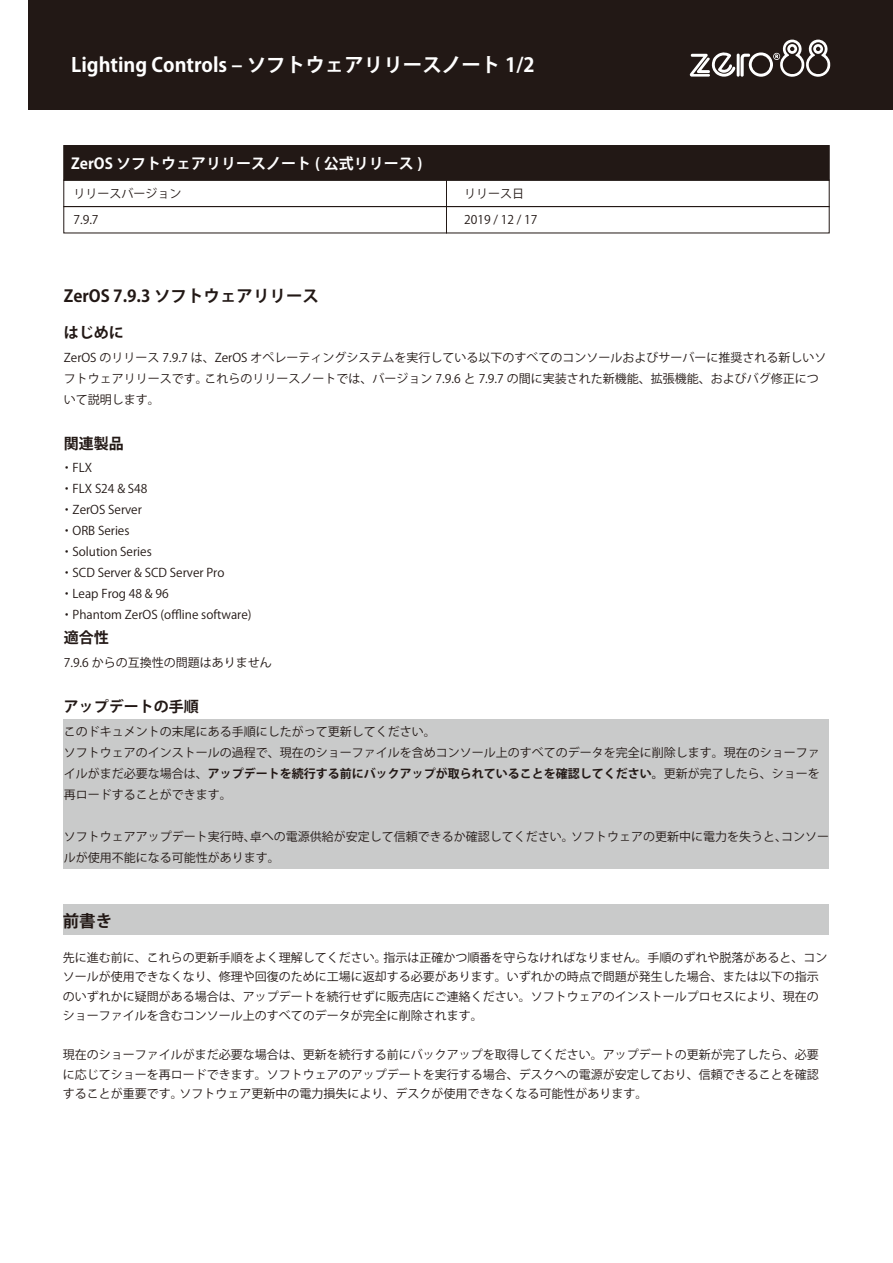
<style>
.page{position:relative;width:893px;height:1263px;background:#fff}
.page>*{position:absolute;margin:0;border:0;box-sizing:border-box;transform-origin:0 0}
.t1{font:700 19.5px "Koz Go Pro";color:#fff}
.t2{font:700 16.5px "Koz Go Pro";color:#221815}
.t3{font:700 15px "Koz Go Pro";color:#fff}
.t4{font:700 15px "Koz Go Pro";color:#221815}
.t5{font:12px/21px "Koz Go Pro";color:#221815}
.s1{font-weight:700}
</style>
<div class="page">
<div style="left:63px;top:904px;width:765px;height:31px;background:#c9caca"></div>
<div style="left:63px;top:720px;width:765px;height:149px;background:#c9caca"></div>
<div style="left:28px;top:0;width:865px;height:110px;background:#221815"></div>
<svg style="left:689px;top:40px;width:141px;height:37px"></svg>
<div style="left:63px;top:206px;width:384px;height:27px;border:1px solid #221815"></div>
<div style="left:446px;top:206px;width:384px;height:27px;border:1px solid #221815"></div>
<div style="left:63px;top:145px;width:767px;height:36px;background:#221815;border:1px solid #221815"></div>
<h1 class="t1" style="left:71px;top:52px;width:465px">Lighting Controls ‒ ソフトウェアリリースノート 1/2</h1>
<p class="t3" style="left:71px;top:154px;width:353px">ZerOS ソフトウェアリリースノート ( 公式リリース )</p>
<p class="t5" style="left:74px;top:181px;width:109px;line-height:26.2px">リリースバージョン<br>7.9.7</p>
<p class="t5" style="left:464px;top:181px;width:75px;line-height:26.2px">リリース日<br>2019 / 12 / 17</p>
<h2 class="t2" style="left:64px;top:285px;width:257px">ZerOS 7.9.3 ソフトウェアリリース</h2>
<p class="t4" style="left:64px;top:323px;width:61px">はじめに</p>
<p class="t5" style="left:64px;top:347px;width:764px">ZerOS のリリース 7.9.7 は、ZerOS オペレーティングシステムを実行している以下のすべてのコンソールおよびサーバーに推奨される新しいソフトウェアリリースです。これらのリリースノートでは、バージョン 7.9.6 と 7.9.7 の間に実装された新機能、拡張機能、およびバグ修正について説明します。</p>
<p class="t4" style="left:64px;top:434px;width:61px">関連製品</p>
<p class="t5" style="left:61px;top:458px;width:192px">・ FLX<br>・ FLX S24 &amp; S48<br>・ ZerOS Server<br>・ ORB Series<br>・ Solution Series<br>・ SCD Server &amp; SCD Server Pro<br>・ Leap Frog 48 &amp; 96<br>・ Phantom ZerOS (offline software)</p>
<p class="t4" style="left:64px;top:628px;width:47px">適合性</p>
<p class="t5" style="left:64px;top:652px;width:210px">7.9.6 からの互換性の問題はありません</p>
<p class="t4" style="left:64px;top:697px;width:136px">アップデートの手順</p>
<p class="t5" style="left:64px;top:721px;width:758px">このドキュメントの末尾にある手順にしたがって更新してください。<br>ソフトウェアのインストールの過程で、現在のショーファイルを含めコンソール上のすべてのデータを完全に削除します。現在のショーファイルがまだ必要な場合は、<span class="s1">アップデートを続行する前にバックアップが取られていることを確認してください。</span>更新が完了したら、ショーを再ロードすることができます。</p>
<p class="t5" style="left:64px;top:826px;width:767px">ソフトウェアアップデート実行時、卓への電源供給が安定して信頼できるか確認してください。ソフトウェアの更新中に電力を失うと、コンソールが使用不能になる可能性があります。</p>
<h2 class="t2" style="left:63px;top:911px;width:51px">前書き</h2>
<p class="t5" style="left:63px;top:948px;width:766px;line-height:19.5px">先に進む前に、これらの更新手順をよく理解してください。指示は正確かつ順番を守らなければなりません。手順のずれや脱落があると、コンソールが使用できなくなり、修理や回復のために工場に返却する必要があります。いずれかの時点で問題が発生した場合、または以下の指示のいずれかに疑問がある場合は、アップデートを続行せずに販売店にご連絡ください。ソフトウェアのインストールプロセスにより、現在のショーファイルを含むコンソール上のすべてのデータが完全に削除されます。</p>
<p class="t5" style="left:63px;top:1045px;width:757px;line-height:19.5px;text-align:justify">現在のショーファイルがまだ必要な場合は、更新を続行する前にバックアップを取得してください。アップデートの更新が完了したら、必要に応じてショーを再ロードできます。ソフトウェアのアップデートを実行する場合、デスクへの電源が安定しており、信頼できることを確認することが重要です。ソフトウェア更新中の電力損失により、デスクが使用できなくなる可能性があります。</p>
</div>
